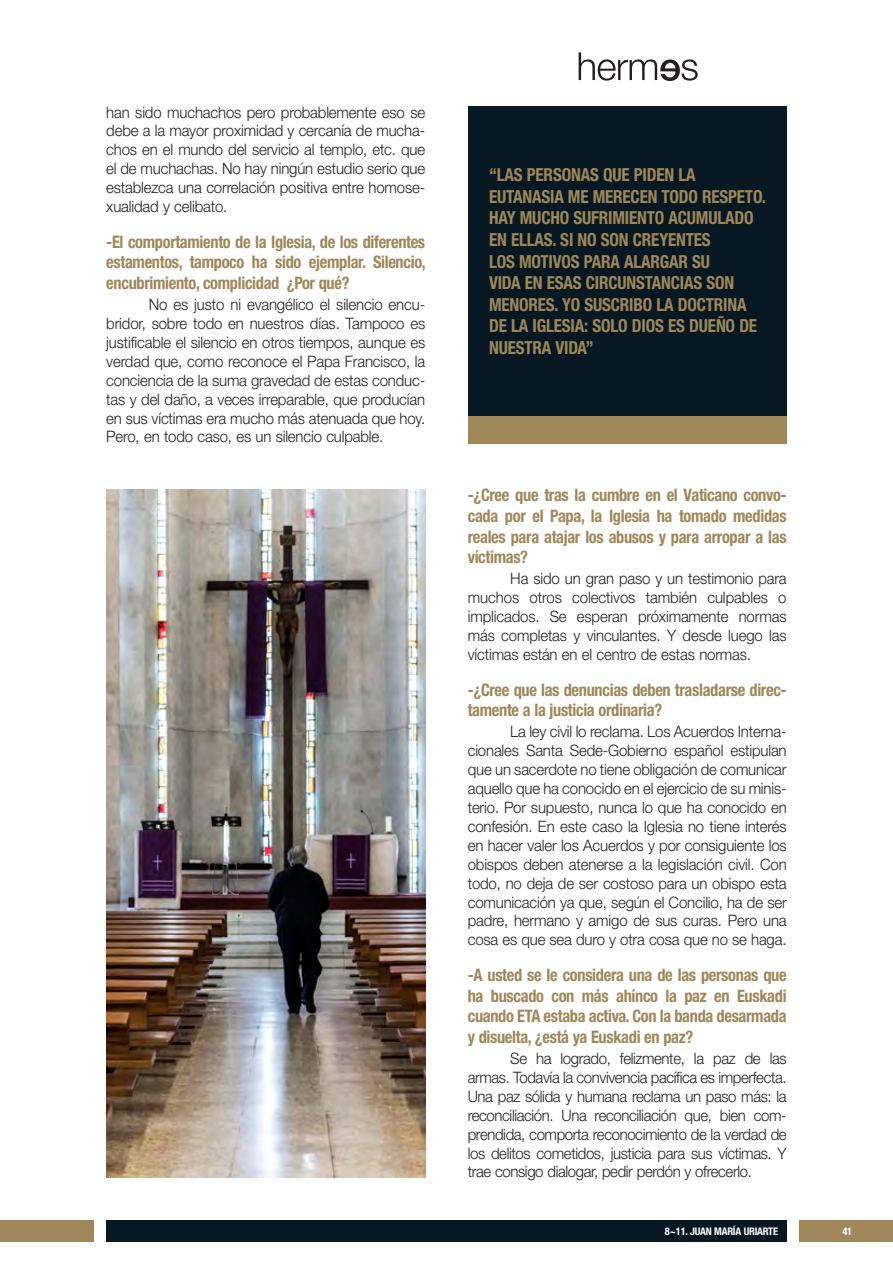
<style>
.page{position:relative;width:893px;height:1263px;background:#fff}
.page>*{position:absolute;margin:0;border:0;box-sizing:border-box;transform-origin:0 0}
.t1{font:700 condensed 18px/21.6px "Helvetica Neue LT Std";letter-spacing:-.01em;color:#9f875a;scale:.95 1}
.t2{font:700 condensed 17.25px/20.7px "Helvetica Neue LT Std";letter-spacing:-.02em;color:#9f875a;text-align:justify;scale:.95 1}
.t3{font:300 15.75px/18.9px "Helvetica Neue LT Std";letter-spacing:-.01em;color:#231f20;text-align:justify;scale:.95 1}
.t4{font:700 condensed 10.5px "Helvetica Neue LT Std";letter-spacing:-.02em;color:#fff}
</style>
<div class="page">
<svg style="left:579px;top:52px;width:119px;height:29px"></svg>
<div style="left:799px;top:1220px;width:94px;height:22px;background:#9f875a"></div>
<div style="left:0;top:1220px;width:94px;height:22px;background:#9f875a"></div>
<div style="left:106px;top:1220px;width:681px;height:22px;background:#071822"></div>
<div style="left:468px;top:390px;width:319px;height:54px;background:#9f875a"></div>
<div style="left:468px;top:106px;width:319px;height:310px;background:#071822"></div>
<img style="left:106px;top:489px;width:319px;height:689px">
<p class="t3" style="left:106px;top:102px;width:337px">han sido muchachos pero probablemente eso se debe a la mayor proximidad y cercanía de mucha&shy;chos en el mundo del servicio al templo, etc. que el de muchachas. No hay ningún estudio serio que establezca una correlación positiva entre homose&shy;xualidad y celibato.</p>
<p class="t2" style="left:106px;top:231px;width:338px">-El comportamiento de la Iglesia, de los diferentes estamentos, tampoco ha sido ejemplar. Silencio, encubrimiento, complicidad ¿Por qué?</p>
<p class="t3" style="left:106px;top:295px;width:337px;text-indent:43px">No es justo ni evangélico el silencio encu&shy;bridor, sobre todo en nuestros días. Tampoco es justificable el silencio en otros tiempos, aunque es verdad que, como reconoce el Papa Francisco, la conciencia de la suma gravedad de estas conduc&shy;tas y del daño, a veces irreparable, que producían en sus víctimas era mucho más atenuada que hoy.<br>Pero, en todo caso, es un silencio culpable.</p>
<p class="t1" style="left:489px;top:164px;width:293px">“LAS PERSONAS QUE PIDEN LA<br>EUTANASIA ME MERECEN TODO RESPETO.<br>HAY MUCHO SUFRIMIENTO ACUMULADO<br>EN ELLAS. SI NO SON CREYENTES<br>LOS MOTIVOS PARA ALARGAR SU<br>VIDA EN ESAS CIRCUNSTANCIAS SON<br>MENORES. YO SUSCRIBO LA DOCTRINA<br>DE LA IGLESIA: SOLO DIOS ES DUEÑO DE<br>NUESTRA VIDA”</p>
<p class="t2" style="left:468px;top:485px;width:337px">-¿Cree que tras la cumbre en el Vaticano convo&shy;cada por el Papa, la Iglesia ha tomado medidas reales para atajar los abusos y para arropar a las víctimas?</p>
<p class="t3" style="left:468px;top:569px;width:337px;text-indent:43px">Ha sido un gran paso y un testimonio para muchos otros colectivos también culpables o implicados. Se esperan próximamente normas más completas y vinculantes. Y desde luego las víctimas están en el centro de estas normas.</p>
<p class="t2" style="left:468px;top:679px;width:337px">-¿Cree que las denuncias deben trasladarse direc&shy;tamente a la justicia ordinaria?</p>
<p class="t3" style="left:468px;top:722px;width:337px;text-indent:43px">La ley civil lo reclama. Los Acuerdos Interna&shy;cionales Santa Sede-Gobierno español estipulan que un sacerdote no tiene obligación de comunicar aquello que ha conocido en el ejercicio de su minis&shy;terio. Por supuesto, nunca lo que ha conocido en confesión. En este caso la Iglesia no tiene interés en hacer valer los Acuerdos y por consiguiente los obispos deben atenerse a la legislación civil. Con todo, no deja de ser costoso para un obispo esta comunicación ya que, según el Concilio, ha de ser padre, hermano y amigo de sus curas. Pero una cosa es que sea duro y otra cosa que no se haga.</p>
<p class="t2" style="left:468px;top:964px;width:337px">-A usted se le considera una de las personas que ha buscado con más ahínco la paz en Euskadi cuando ETA estaba activa. Con la banda desarmada y disuelta, ¿está ya Euskadi en paz?</p>
<p class="t3" style="left:468px;top:1049px;width:337px;text-indent:43px">Se ha logrado, felizmente, la paz de las armas. Todavía la convivencia pacífica es imperfecta.<br>Una paz sólida y humana reclama un paso más: la reconciliación. Una reconciliación que, bien com&shy;prendida, comporta reconocimiento de la verdad de los delitos cometidos, justicia para sus víctimas. Y trae consigo dialogar, pedir perdón y ofrecerlo.</p>
<p class="t4" style="left:665px;top:1225px;width:115px">8~11. JUAN MARÍA URIARTE</p>
<p class="t4" style="left:842px;top:1225px;width:11px">41</p>
</div>
